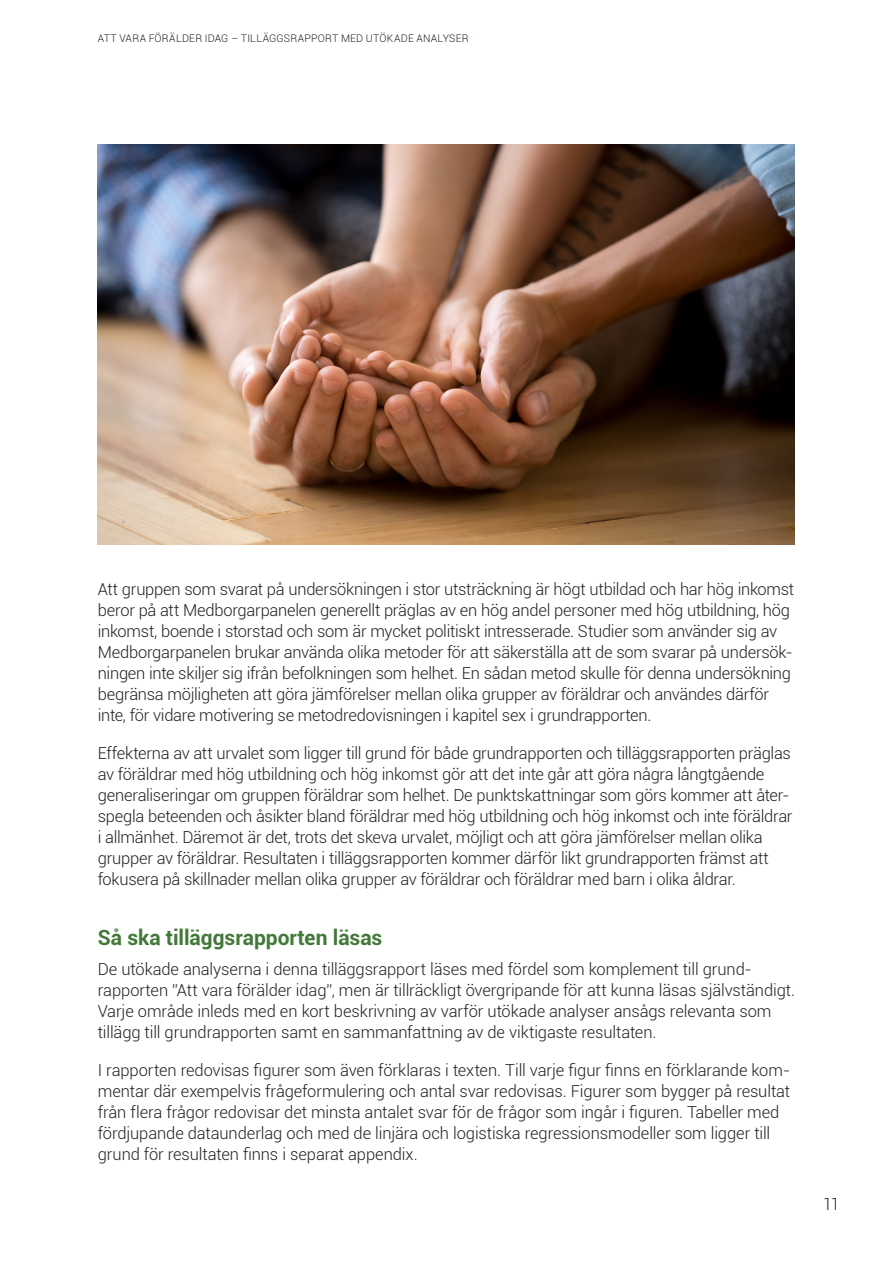
<style>
.page{position:relative;width:893px;height:1263px;background:#fff}
.page>*{position:absolute;margin:0;border:0;box-sizing:border-box;transform-origin:0 0}
.t1{font:700 21px "Roboto";color:#427939}
.Brödtext{font:300 16.5px/21px "Roboto";letter-spacing:-.015em;color:#231f20}
.t2{font:300 10.5px "Roboto";letter-spacing:.02em;color:#231f20}
</style>
<div class="page">
<img style="left:98px;top:145px;width:696px;height:399px">
<p class="t2" style="left:98px;top:31px;width:372px">ATT VARA FÖRÄLDER IDAG – TILLÄGGSRAPPORT MED UTÖKADE ANALYSER</p>
<p class="Brödtext" style="left:98px;top:578px;width:698px">Att gruppen som svarat på undersökningen i stor utsträckning är högt utbildad och har hög inkomst beror på att Medborgarpanelen generellt präglas av en hög andel personer med hög utbildning, hög inkomst, boende i storstad och som är mycket politiskt intresserade. Studier som använder sig av Medborgarpanelen brukar använda olika metoder för att säkerställa att de som svarar på undersök&shy;ningen inte skiljer sig ifrån befolkningen som helhet. En sådan metod skulle för denna undersökning begränsa möjligheten att göra jämförelser mellan olika grupper av föräldrar och användes därför inte, för vidare motivering se metodredovisningen i kapitel sex i grundrapporten.</p>
<p class="Brödtext" style="left:98px;top:742px;width:696px">Effekterna av att urvalet som ligger till grund för både grundrapporten och tilläggsrapporten präglas av föräldrar med hög utbildning och hög inkomst gör att det inte går att göra några långtgående generaliseringar om gruppen föräldrar som helhet. De punktskattningar som görs kommer att åter&shy;spegla beteenden och åsikter bland föräldrar med hög utbildning och hög inkomst och inte föräldrar i allmänhet. Däremot är det, trots det skeva urvalet, möjligt och att göra jämförelser mellan olika grupper av föräldrar. Resultaten i tilläggsrapporten kommer därför likt grundrapporten främst att fokusera på skillnader mellan olika grupper av föräldrar och föräldrar med barn i olika åldrar.</p>
<h2 class="t1" style="left:98px;top:923px;width:286px">Så ska tilläggsrapporten läsas</h2>
<p class="Brödtext" style="left:98px;top:958px;width:699px">De utökade analyserna i denna tilläggsrapport läses med fördel som komplement till grund&shy;rapporten ”Att vara förälder idag”, men är tillräckligt övergripande för att kunna läsas självständigt.<br>Varje område inleds med en kort beskrivning av varför utökade analyser ansågs relevanta som tillägg till grundrapporten samt en sammanfattning av de viktigaste resultaten.</p>
<p class="Brödtext" style="left:98px;top:1059px;width:694px">I rapporten redovisas figurer som även förklaras i texten. Till varje figur finns en förklarande kom&shy;mentar där exempelvis frågeformulering och antal svar redovisas. Figurer som bygger på resultat från flera frågor redovisar det minsta antalet svar för de frågor som ingår i figuren. Tabeller med fördjupande dataunderlag och med de linjära och logistiska regressionsmodeller som ligger till grund för resultaten finns i separat appendix.</p>
<p class="Brödtext" style="left:823px;top:1193px;width:18px">11</p>
</div>
